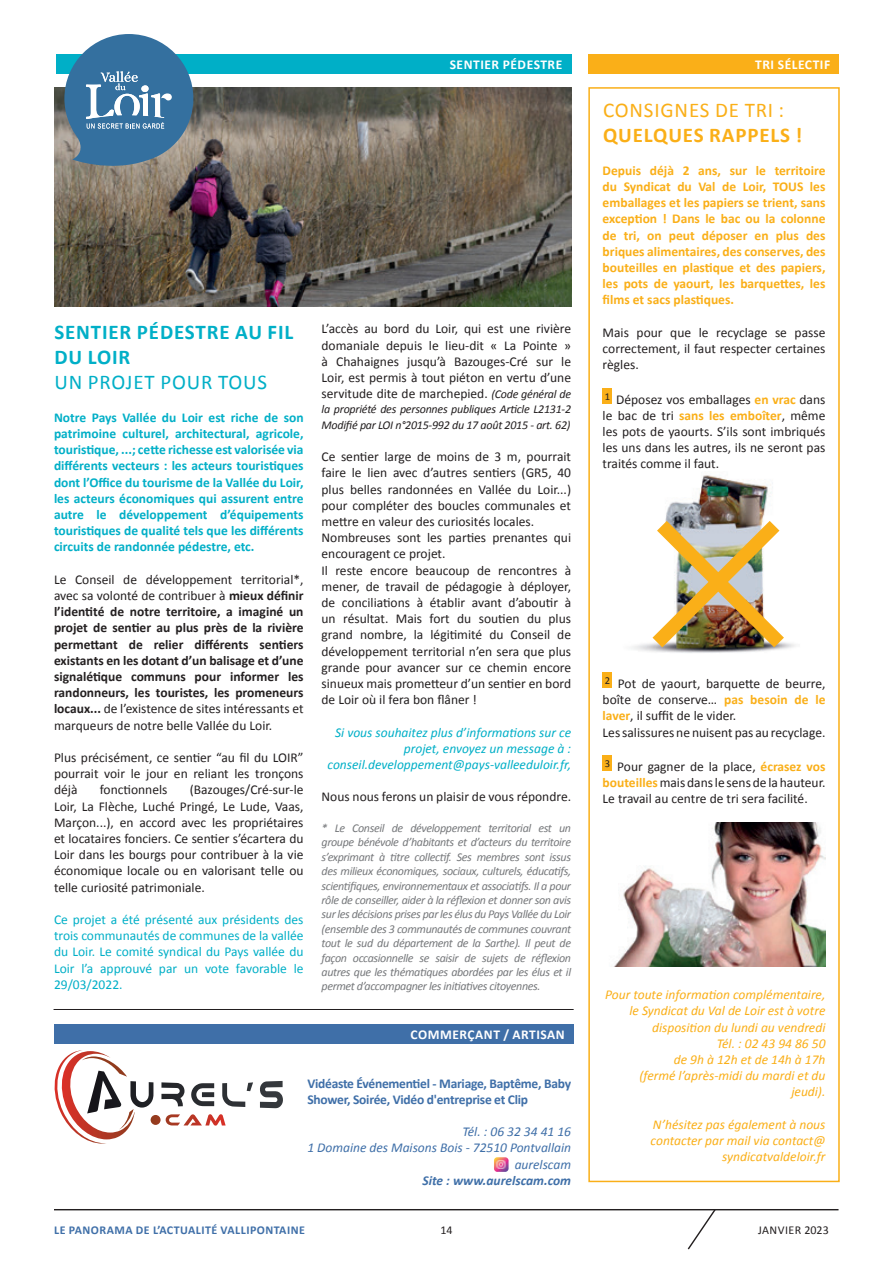
<style>
.page{position:relative;width:893px;height:1263px;background:#fff}
.page>*{position:absolute;margin:0;border:0;box-sizing:border-box;transform-origin:0 0}
.t1{font:700 21px/25.2px "Calibri";letter-spacing:.04em;color:#00afc7}
.t2{font:21px "Calibri";letter-spacing:.04em;color:#00afc7}
.t3{font:700 21px "Calibri";letter-spacing:.04em;color:#faaf18}
.t4{font:21px "Calibri";letter-spacing:.04em;color:#faaf18}
.t5{font:13.5px/16.2px "Calibri";color:#231f20;text-align:justify}
.t6{font:700 13.5px/16.2px "Calibri";color:#231f20;text-align:justify}
.t7{font:700 13.5px/16.2px "Calibri";color:#00afc7;text-align:justify}
.t8{font:700 13.5px/16.2px "Calibri";color:#faaf18;text-align:justify}
.t9{font:italic 13.5px/16.2px "Calibri";color:#faaf18;text-align:right}
.t10{font:13.5px/16.2px "Calibri";color:#00afc7;text-align:justify}
.t11{font:italic 13.5px/16.2px "Calibri";color:#00afc7;text-align:right}
.t12{font:700 13.5px/16.2px "Calibri";letter-spacing:-.02em;color:#3f6fa8}
.t13{font:italic 13.5px/16.2px "Calibri";color:#3f6fa8;text-align:right}
.t14{font:700 13.5px "Calibri";letter-spacing:.04em;color:#fff}
.t15{font:italic 700 13.5px "Calibri";color:#3f6fa8}
.t16{font:italic 12px/14.4px "Calibri";letter-spacing:-.03em;color:#76787b;text-align:justify}
.t17{font:italic 12px/16.2px "Calibri";letter-spacing:-.02em;color:#231f20}
.t18{font:700 12px "Calibri";letter-spacing:.04em;color:#3f6fa8}
.t19{font:12px "Calibri";letter-spacing:.03em;color:#231f20}
.s1{font-weight:700;color:#faaf18}
.s2{font-weight:400}
.s3{font-style:italic;font-size:12px}
</style>
<div class="page">
<hr style="left:54px;top:1209px;width:784px;height:1px;background:#231f20">
<svg style="left:686px;top:1210px;width:31px;height:40px"></svg>
<div style="left:56px;top:54px;width:515px;height:19px;background:#00afc7"></div>
<div style="left:588px;top:54px;width:251px;height:19px;background:#faaf18"></div>
<img style="left:54px;top:87px;width:517px;height:219px">
<svg style="left:64px;top:34px;width:129px;height:132px;background:#5c8aac"></svg>
<div style="left:603px;top:388px;width:9px;height:16px;background:#faaf18"></div>
<img style="left:632px;top:475px;width:163px;height:178px">
<div style="left:603px;top:672px;width:9px;height:16px;background:#faaf18"></div>
<div style="left:603px;top:755px;width:9px;height:16px;background:#faaf18"></div>
<img style="left:613px;top:822px;width:212px;height:145px">
<div style="left:588px;top:87px;width:252px;height:1095px;border:2px solid #faaf18"></div>
<img style="left:652px;top:521px;width:132px;height:126px">
<hr style="left:54px;top:1009px;width:520px;height:1px;background:#231f20">
<img style="left:494px;top:1157px;width:15px;height:15px">
<img style="left:151px;top:1114px;width:75px;height:11px">
<img style="left:135px;top:1080px;width:148px;height:29px">
<img style="left:107px;top:1055px;width:28px;height:84px">
<img style="left:107px;top:1056px;width:20px;height:21px">
<img style="left:119px;top:1109px;width:15px;height:20px">
<img style="left:54px;top:1050px;width:53px;height:93px">
<div style="left:54px;top:1025px;width:520px;height:19px;background:#3f6fa8"></div>
<p class="t14" style="left:450px;top:55px;width:114px">SENTIER PÉDESTRE</p>
<p class="t14" style="left:755px;top:55px;width:76px">TRI SÉLECTIF</p>
<h1 class="t4" style="left:603px;top:96px;width:182px">CONSIGNES DE TRI :</h1>
<h1 class="t3" style="left:603px;top:121px;width:201px">QUELQUES RAPPELS !</h1>
<p class="t8" style="left:603px;top:162px;width:224px">Depuis déjà 2 ans, sur le territoire du Syndicat du Val de Loir, TOUS les emballages et les papiers se trient, sans exception ! Dans le bac ou la colonne de tri, on peut déposer en plus des briques alimentaires, des conserves, des bouteilles en plastique et des papiers, les pots de yaourt, les barquettes, les films et sacs plastiques.</p>
<p class="t5" style="left:603px;top:324px;width:224px">Mais pour que le recyclage se passe correctement, il faut respecter certaines règles.</p>
<p class="t5" style="left:603px;top:391px;width:224px"><sup>1</sup> Déposez vos emballages <span class="s1">en vrac</span> dans le bac de tri <span class="s1">sans les emboîter</span>, même les pots de yaourts. S’ils sont imbriqués les uns dans les autres, ils ne seront pas traités comme il faut.</p>
<h1 class="t1" style="left:54px;top:319px;width:240px">SENTIER PÉDESTRE AU FIL<br>DU LOIR</h1>
<h1 class="t2" style="left:54px;top:368px;width:214px">UN PROJET POUR TOUS</h1>
<p class="t7" style="left:54px;top:409px;width:251px">Notre Pays Vallée du Loir est riche de son patrimoine culturel, architectural, agricole, touristique, ...; cette richesse est valorisée via différents vecteurs : les acteurs touristiques dont l’Office du tourisme de la Vallée du Loir, les acteurs économiques qui assurent entre autre le développement d’équipements touristiques de qualité tels que les différents circuits de randonnée pédestre, etc.</p>
<p class="t6" style="left:54px;top:571px;width:251px"><span class="s2">Le Conseil de développement territorial*, avec sa volonté de contribuer à</span> mieux définir l’identité de notre territoire, a imaginé un projet de sentier au plus près de la rivière permettant de relier différents sentiers existants en les dotant d’un balisage et d’une signalétique communs pour informer les randonneurs, les touristes, les promeneurs locaux... <span class="s2">de l’existence de sites intéressants et marqueurs de notre belle Vallée du Loir.</span></p>
<p class="t5" style="left:54px;top:749px;width:251px">Plus précisément, ce sentier “au fil du LOIR” pourrait voir le jour en reliant les tronçons déjà</p>
<p class="t5" style="left:322px;top:320px;width:251px">L’accès au bord du Loir, qui est une rivière domaniale depuis le lieu-dit « La Pointe » à Chahaignes jusqu’à Bazouges-Cré sur le Loir, est permis à tout piéton en vertu d’une servitude dite de marchepied. <span class="s3">(Code général de</span></p>
<p class="t17" style="left:322px;top:400px;width:251px">la propriété des personnes publiques Article L2131-2<br>Modifié par LOI n°2015-992 du 17 août 2015 - art. 62)</p>
<p class="t5" style="left:322px;top:448px;width:251px;text-align:left">Ce sentier large de moins de 3 m, pourrait faire le lien avec d’autres sentiers (GR5, 40 plus belles randonnées en Vallée du Loir...) pour compléter des boucles communales et mettre en valeur des curiosités locales.<br>Nombreuses sont les parties prenantes qui encouragent ce projet.<br>Il reste encore beaucoup de rencontres à mener, de travail de pédagogie à déployer, de conciliations à établir avant d’aboutir à un résultat. Mais fort du soutien du plus grand nombre, la légitimité du Conseil de développement territorial n’en sera que plus grande pour avancer sur ce chemin encore sinueux mais prometteur d’un sentier en bord de Loir où il fera bon flâner !</p>
<p class="t11" style="left:327px;top:723px;width:245px">Si vous souhaitez plus d’informations sur ce projet, envoyez un message à : conseil.developpement@pays-valleeduloir.fr,</p>
<p class="t5" style="left:322px;top:788px;width:251px">Nous nous ferons un plaisir de vous répondre.</p>
<p class="t16" style="left:322px;top:820px;width:251px">* Le Conseil de développement territorial est un groupe bénévole d’habitants et d’acteurs du territoire s’exprimant à titre collectif. Ses membres sont issus des milieux économiques, sociaux, culturels, éducatifs, scientifiques, environnementaux et associatifs. Il a pour rôle de conseiller, aider à la réflexion et donner son avis sur les décisions prises par les élus du Pays Vallée du Loir (ensemble des 3 communautés de communes couvrant tout le sud du département de la Sarthe). Il peut de façon occasionnelle se saisir de sujets de réflexion autres que les thématiques abordées par les élus et il permet d’accompagner les initiatives citoyennes.</p>
<p class="t5" style="left:603px;top:675px;width:224px;text-align:left"><sup>2</sup> Pot de yaourt, barquette de beurre, boîte de conserve… <span class="s1">pas besoin de le laver</span>, il suffi t de le vider.<br>Les salissures ne nuisent pas au recyclage.</p>
<p class="t5" style="left:603px;top:758px;width:224px"><sup>3</sup> Pour gagner de la place, <span class="s1">écrasez vos bouteilles</span> mais dans le sens de la hauteur.<br>Le travail au centre de tri sera facilité.</p>
<p class="t5" style="left:54px;top:781px;width:251px;text-indent:136px">(Bazouges/Cré-sur-le Loir, La Flèche, Luché Pringé, Le Lude, Vaas, Marçon...), en accord avec les propriétaires et locataires fonciers. Ce sentier s’écartera du Loir dans les bourgs pour contribuer à la vie économique locale ou en valorisant telle ou telle curiosité patrimoniale.</p>
<p class="t10" style="left:54px;top:911px;width:251px">Ce projet a été présenté aux présidents des trois communautés de communes de la vallée du Loir. Le comité syndical du Pays vallée du Loir l’a approuvé par un vote favorable le 29/03/2022.</p>
<p class="t5" style="left:100px;top:781px;width:69px">fonctionnels</p>
<p class="t9" style="left:605px;top:986px;width:222px">Pour toute information complémentaire, le Syndicat du Val de Loir est à votre disposition du lundi au vendredi<br>Tél. : 02 43 94 86 50<br>de 9h à 12h et de 14h à 17h<br>(fermé l’après-midi du mardi et du jeudi).</p>
<p class="t9" style="left:651px;top:1115px;width:176px">N’hésitez pas également à nous contacter par mail via contact@ syndicatvaldeloir.fr</p>
<p class="t14" style="left:411px;top:1025px;width:156px">COMMERÇANT / ARTISAN</p>
<p class="t12" style="left:307px;top:1074px;width:265px">Vidéaste Événementiel - Mariage, Baptême, Baby<br>Shower, Soirée, Vidéo d'entreprise et Clip</p>
<p class="t13" style="left:307px;top:1123px;width:265px">Tél. : 06 32 34 41 16<br>1 Domaine des Maisons Bois - 72510 Pontvallain aurelscam</p>
<p class="t15" style="left:422px;top:1171px;width:150px">Site : www.aurelscam.com</p>
<p class="t18" style="left:54px;top:1221px;width:252px">LE PANORAMA DE L’ACTUALITÉ VALLIPONTAINE</p>
<p class="t19" style="left:440px;top:1222px;width:14px">14</p>
<p class="t19" style="left:758px;top:1222px;width:72px">JANVIER 2023</p>
</div>
